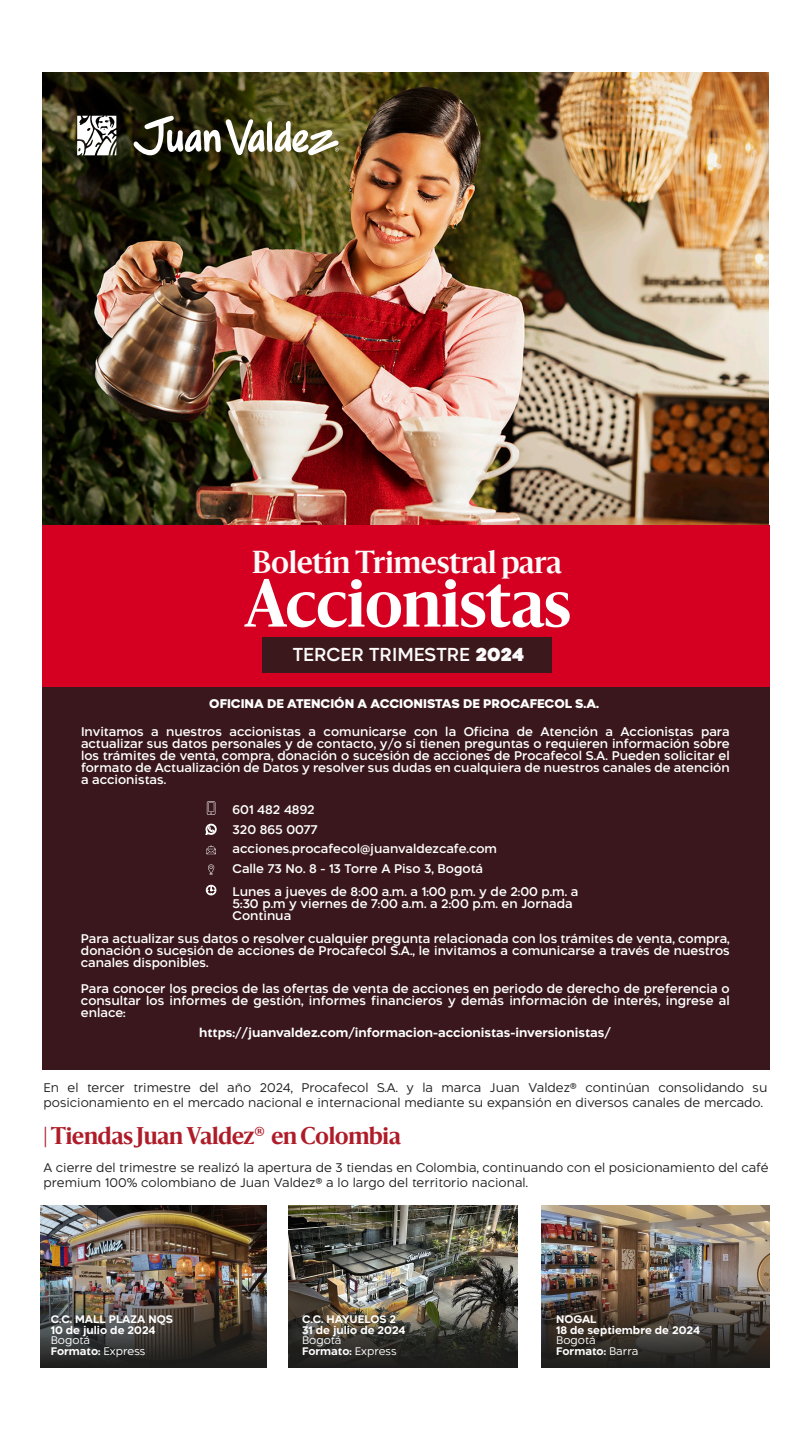
<style>
.page{position:relative;width:810px;height:1440px;background:#fff}
.page>*{position:absolute;margin:0;border:0;box-sizing:border-box;transform-origin:0 0}
.t1{font:600 29.62px "Sanomat";color:#fbfbf9}
.t2{font:700 22.5px "Sanomat";letter-spacing:-.005em;color:#af1c29}
.t3{font:600 17.85px "Aftika";color:#fbfbfb}
.t4{font:600 12px/12px "Aftika";color:#fff;text-align:justify}
.t5{font:300 12px/14.4px "Aftika";color:#222221}
.t6{font:700 12px "Aftika";color:#fff}
.t7{font:800 12px "Aftika";color:#fff}
.t8{font:700 10.5px/10.5px "Aftika";color:#fff}
.t9{font:300 10.5px/10.5px "Aftika";color:#fff}
.s1{font-weight:900}
.s2{font-weight:700}
</style>
<div class="page">
<img style="left:40px;top:1206px;width:227px;height:162px">
<img style="left:42px;top:73px;width:726px;height:452px">
<img style="left:541px;top:1206px;width:229px;height:70px">
<div style="left:42px;top:525px;width:728px;height:162px;background:#d50021"></div>
<svg style="left:244px;top:579px;width:326px;height:48px"></svg>
<div style="left:262px;top:637px;width:290px;height:36px;background:#3a181c"></div>
<svg style="left:132px;top:115px;width:208px;height:42px"></svg>
<svg style="left:77px;top:116px;width:40px;height:39px"></svg>
<img style="left:289px;top:1206px;width:228px;height:90px">
<img style="left:289px;top:1296px;width:229px;height:72px">
<img style="left:541px;top:1276px;width:229px;height:92px">
<div style="left:42px;top:687px;width:728px;height:383px;background:#39171c"></div>
<svg style="left:208px;top:864px;width:6px;height:11px"></svg>
<svg style="left:206px;top:845px;width:10px;height:9px"></svg>
<svg style="left:206px;top:885px;width:10px;height:10px"></svg>
<div style="left:206px;top:885px;width:10px;height:10px;border:1px solid #fff;border-radius:50%"></div>
<svg style="left:205px;top:801px;width:12px;height:34px"></svg>
<h1 class="t1" style="left:252px;top:539px;width:311px">Boletín Trimestral para</h1>
<h3 class="t3" style="left:293px;top:644px;width:233px">TERCER TRIMESTRE <span class="s1">2024</span></h3>
<p class="t7" style="left:209px;top:696px;width:391px">OFICINA DE ATENCIÓN A ACCIONISTAS DE PROCAFECOL S.A.</p>
<p class="t4" style="left:81px;top:727px;width:650px">Invitamos a nuestros accionistas a comunicarse con la Oficina de Atención a Accionistas para actualizar sus datos personales y de contacto, y/o si tienen preguntas o requieren información sobre los trámites de venta, compra, donación o sucesión de acciones de Procafecol S.A. Pueden solicitar el formato de Actualización de Datos y resolver sus dudas en cualquiera de nuestros canales de atención a accionistas.</p>
<p class="t4" style="left:233px;top:801px;width:266px;line-height:19.6px;text-align:left">601 482 4892<br>320 865 0077 acciones.procafecol@juanvaldezcafe.com<br>Calle 73 No. 8 - 13 Torre A Piso 3, Bogotá</p>
<p class="t4" style="left:233px;top:886px;width:347px;text-align:left">Lunes a jueves de 8:00 a.m. a 1:00 p.m. y de 2:00 p.m. a<br>5:30 p.m y viernes de 7:00 a.m. a 2:00 p.m. en Jornada<br>Continua</p>
<p class="t4" style="left:81px;top:933px;width:650px">Para actualizar sus datos o resolver cualquier pregunta relacionada con los trámites de venta, compra, donación o sucesión de acciones de Procafecol S.A., le invitamos a comunicarse a través de nuestros canales disponibles.</p>
<p class="t4" style="left:81px;top:983px;width:650px">Para conocer los precios de las ofertas de venta de acciones en periodo de derecho de preferencia o consultar los informes de gestión, informes financieros y demás información de interés, ingrese al enlace:</p>
<p class="t6" style="left:199px;top:1025px;width:413px">https://juanvaldez.com/informacion-accionistas-inversionistas/</p>
<p class="t5" style="left:44px;top:1081px;width:725px">En el tercer trimestre del año 2024, Procafecol S.A. y la marca Juan Valdez® continúan consolidando su posicionamiento en el mercado nacional e internacional mediante su expansión en diversos canales de mercado.</p>
<h2 class="t2" style="left:44px;top:1118px;width:359px">| Tiendas Juan Valdez® en Colombia</h2>
<p class="t5" style="left:44px;top:1161px;width:727px">A cierre del trimestre se realizó la apertura de 3 tiendas en Colombia, continuando con el posicionamiento del café premium 100% colombiano de Juan Valdez® a lo largo del territorio nacional.</p>
<p class="t8" style="left:51px;top:1314px;width:124px">C.C. MALL PLAZA NQS<br>10 de julio de 2024</p>
<p class="t9" style="left:51px;top:1336px;width:96px">Bogotá<br><span class="s2">Formato:</span> Express</p>
<p class="t8" style="left:302px;top:1314px;width:105px">C.C. HAYUELOS 2<br>31 de julio de 2024</p>
<p class="t9" style="left:302px;top:1336px;width:96px">Bogotá<br><span class="s2">Formato:</span> Express</p>
<p class="t8" style="left:556px;top:1315px;width:145px">NOGAL<br>18 de septiembre de 2024</p>
<p class="t9" style="left:556px;top:1336px;width:84px">Bogotá<br><span class="s2">Formato:</span> Barra</p>
</div>
